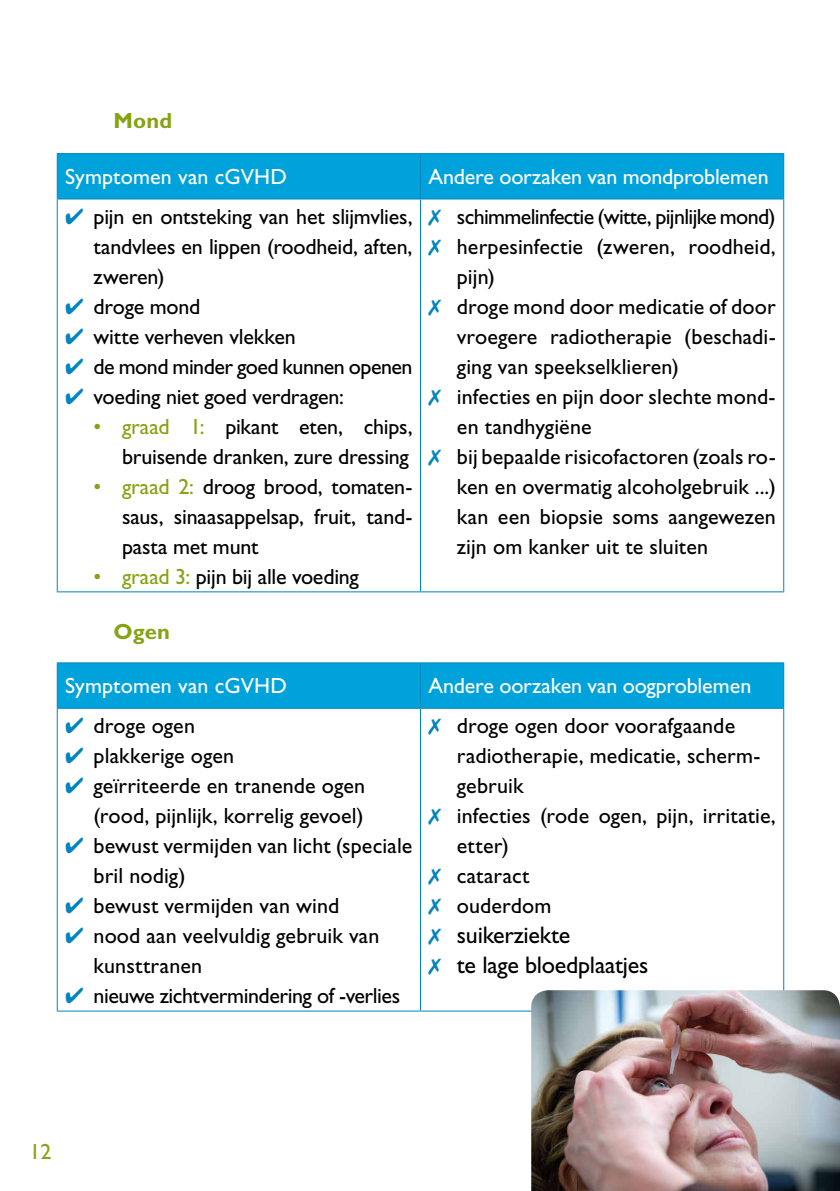
<style>
.page{position:relative;width:840px;height:1191px;background:#fff}
.page>*{position:absolute;margin:0;border:0;box-sizing:border-box;transform-origin:0 0}
.t1{font:24px/30px "Gill Sans Std";letter-spacing:-.01em;color:#000}
.t2{font:22px/30px "Gill Sans Std";color:#000;text-align:justify}
.t3{font:22px "Gill Sans Std";letter-spacing:-.005em;color:#fff}
.t4{font:22px "Gill Sans Std";letter-spacing:-.03em;color:#000}
.t5{font:22px "Gill Sans Std";letter-spacing:-.02em;color:#000}
.t6{font:22px "Gill Sans Std";letter-spacing:-.025em;color:#000}
.t7{font:700 22px "Gill Sans Std";letter-spacing:.005em;color:#86a315}
.t8{font:22px "Gill Sans Std";color:#86a315}
.s1{color:#0085c0}
.s2{color:#86a315}
</style>
<div class="page">
<div style="left:58px;top:154px;width:724px;height:44px;background:#00a2dc"></div>
<hr style="left:57px;top:153px;width:363px;height:1px;background:#0085c0">
<hr style="left:57px;top:154px;width:1px;height:44px;background:#0085c0">
<hr style="left:420px;top:153px;width:363px;height:1px;background:#0085c0">
<hr style="left:420px;top:154px;width:1px;height:44px;background:#0085c0">
<hr style="left:782px;top:154px;width:1px;height:44px;background:#0085c0">
<hr style="left:57px;top:198px;width:363px;height:1px;background:#0085c0">
<hr style="left:57px;top:199px;width:1px;height:392px;background:#0085c0">
<hr style="left:420px;top:198px;width:363px;height:1px;background:#0085c0">
<hr style="left:420px;top:199px;width:1px;height:392px;background:#0085c0">
<hr style="left:782px;top:199px;width:1px;height:392px;background:#0085c0">
<hr style="left:57px;top:591px;width:363px;height:1px;background:#0085c0">
<hr style="left:420px;top:591px;width:363px;height:1px;background:#0085c0">
<div style="left:58px;top:663px;width:724px;height:45px;background:#00a2dc"></div>
<hr style="left:57px;top:662px;width:363px;height:1px;background:#0085c0">
<hr style="left:57px;top:663px;width:1px;height:45px;background:#0085c0">
<hr style="left:420px;top:662px;width:363px;height:1px;background:#0085c0">
<hr style="left:420px;top:663px;width:1px;height:45px;background:#0085c0">
<hr style="left:782px;top:663px;width:1px;height:45px;background:#0085c0">
<hr style="left:57px;top:708px;width:363px;height:1px;background:#0085c0">
<hr style="left:57px;top:709px;width:1px;height:301px;background:#0085c0">
<hr style="left:420px;top:708px;width:363px;height:1px;background:#0085c0">
<hr style="left:420px;top:709px;width:1px;height:301px;background:#0085c0">
<hr style="left:782px;top:709px;width:1px;height:301px;background:#0085c0">
<hr style="left:57px;top:1010px;width:363px;height:1px;background:#0085c0">
<hr style="left:420px;top:1010px;width:363px;height:1px;background:#0085c0">
<img style="left:531px;top:990px;width:308px;height:201px">
<p class="t7" style="left:113px;top:108px;width:60px">Mond</p>
<p class="t3" style="left:65px;top:164px;width:223px">Symptomen van cGVHD</p>
<p class="t3" style="left:428px;top:164px;width:342px">Andere oorzaken van mondproblemen</p>
<p class="t2" style="left:94px;top:201px;width:320px;text-indent:-28px"><span class="s1">✔</span> pijn en ontsteking van het slijmvlies, tandvlees en lippen (roodheid, aften, zweren)</p>
<p class="t2" style="left:65px;top:291px;width:136px"><span class="s1">✔</span> droge mond</p>
<p class="t2" style="left:65px;top:321px;width:232px"><span class="s1">✔</span> witte verheven vlekken</p>
<p class="t6" style="left:65px;top:354px;width:348px"><span class="s1">✔</span> de mond minder goed kunnen openen</p>
<p class="t2" style="left:65px;top:381px;width:280px"><span class="s1">✔</span> voeding niet goed verdragen:</p>
<p class="t2" style="left:94px;top:411px;width:320px;text-align:right"><span class="s2">• graad 1:</span> pikant eten, chips, bruisende dranken, zure dressing</p>
<p class="t2" style="left:122px;top:471px;width:292px;text-indent:-28px"><span class="s2">• graad 2:</span> droog brood, tomaten&shy;saus, sinaasappelsap, fruit, tand&shy;pasta met munt</p>
<p class="t2" style="left:94px;top:561px;width:267px"><span class="s2">• graad 3:</span> pijn bij alle voeding</p>
<p class="t4" style="left:428px;top:204px;width:348px"><span class="s1">✗</span> schimmelinfectie (witte, pijnlijke mond)</p>
<p class="t2" style="left:428px;top:231px;width:348px"><span class="s1">✗</span> herpesinfectie (zweren, roodheid,</p>
<p class="t2" style="left:456px;top:261px;width:40px">pijn)</p>
<p class="t2" style="left:428px;top:291px;width:348px"><span class="s1">✗</span> droge mond door medicatie of door</p>
<p class="t2" style="left:456px;top:321px;width:318px">vroegere radiotherapie (beschadi-</p>
<p class="t2" style="left:456px;top:351px;width:223px">ging van speekselklieren)</p>
<p class="t2" style="left:428px;top:382px;width:348px"><span class="s1">✗</span> infecties en pijn door slechte mond-</p>
<p class="t2" style="left:456px;top:412px;width:136px">en tandhygiëne</p>
<p class="t2" style="left:428px;top:442px;width:348px"><span class="s1">✗</span> bij bepaalde risicofactoren (zoals ro-</p>
<p class="t2" style="left:456px;top:472px;width:320px">ken en overmatig alcoholgebruik ...)</p>
<p class="t2" style="left:456px;top:502px;width:320px">kan een biopsie soms aangewezen</p>
<p class="t2" style="left:456px;top:532px;width:252px">zijn om kanker uit te sluiten</p>
<p class="t7" style="left:113px;top:618px;width:58px">Ogen</p>
<p class="t3" style="left:65px;top:673px;width:223px">Symptomen van cGVHD</p>
<p class="t3" style="left:428px;top:673px;width:324px">Andere oorzaken van oogproblemen</p>
<p class="t2" style="left:65px;top:710px;width:131px"><span class="s1">✔</span> droge ogen</p>
<p class="t2" style="left:65px;top:740px;width:170px"><span class="s1">✔</span> plakkerige ogen</p>
<p class="t2" style="left:65px;top:770px;width:301px;text-align:right"><span class="s1">✔</span> geïrriteerde en tranende ogen (rood, pijnlijk, korrelig gevoel)</p>
<p class="t2" style="left:94px;top:830px;width:320px;text-indent:-28px"><span class="s1">✔</span> bewust vermijden van licht (speciale bril nodig)</p>
<p class="t2" style="left:65px;top:890px;width:275px"><span class="s1">✔</span> bewust vermijden van wind</p>
<p class="t2" style="left:94px;top:921px;width:287px;text-indent:-28px"><span class="s1">✔</span> nood aan veelvuldig gebruik van kunsttranen</p>
<p class="t5" style="left:65px;top:983px;width:336px"><span class="s1">✔</span> nieuwe zichtvermindering of -verlies</p>
<p class="t2" style="left:428px;top:711px;width:308px"><span class="s1">✗</span> droge ogen door voorafgaande</p>
<p class="t2" style="left:456px;top:741px;width:303px">radiotherapie, medicatie, scherm-</p>
<p class="t2" style="left:456px;top:771px;width:68px">gebruik</p>
<p class="t2" style="left:428px;top:801px;width:348px"><span class="s1">✗</span> infecties (rode ogen, pijn, irritatie,</p>
<p class="t2" style="left:456px;top:831px;width:54px">etter)</p>
<p class="t2" style="left:428px;top:861px;width:102px"><span class="s1">✗</span> cataract</p>
<p class="t2" style="left:428px;top:891px;width:124px"><span class="s1">✗</span> ouderdom</p>
<p class="t1" style="left:428px;top:920px;width:221px"><span class="s1">✗</span> suikerziekte<br><span class="s1">✗</span> te lage bloedplaatjes</p>
<p class="t8" style="left:29px;top:1138px;width:23px">12</p>
</div>
